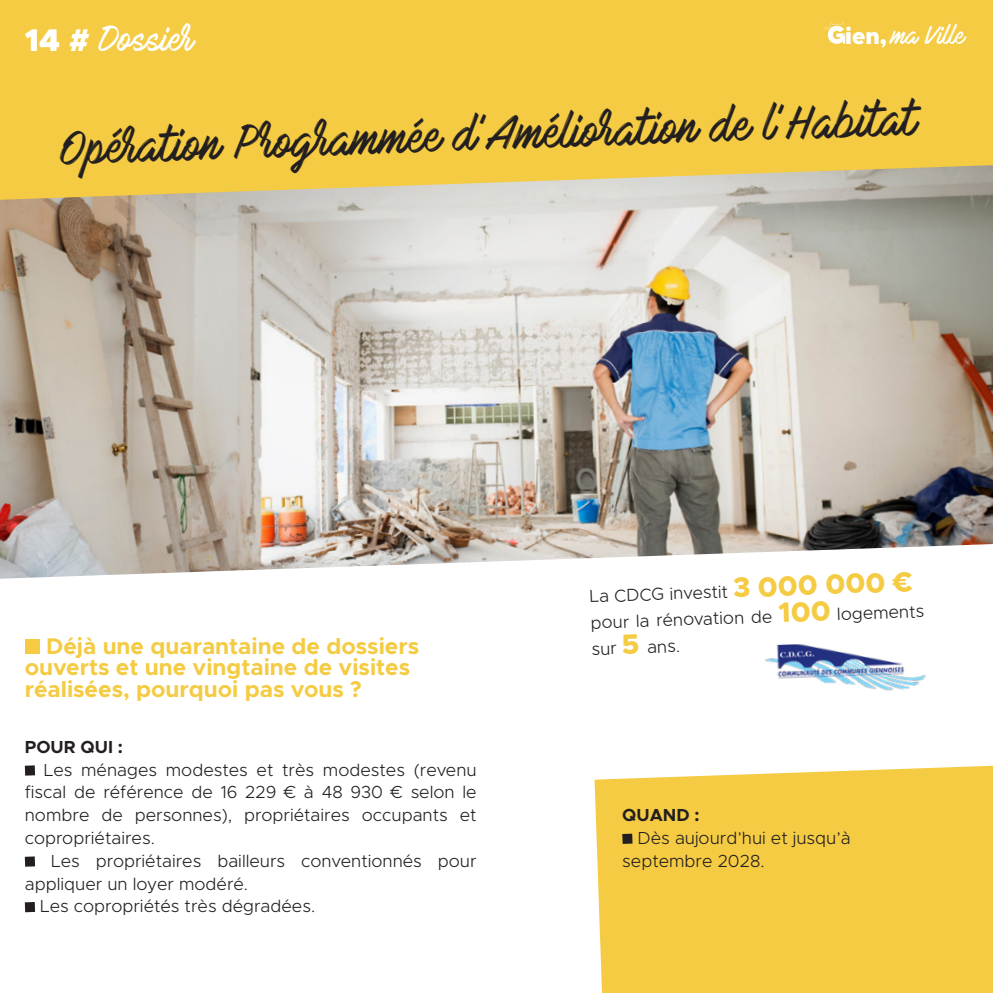
<style>
.page{position:relative;width:993px;height:993px;background:#fff}
.page>*{position:absolute;margin:0;border:0;box-sizing:border-box;transform-origin:0 0}
.t1{font:42px "Mark My Words";color:#231f20}
.t2{font:31.5px "Mark My Words";color:#fff}
.t3{font:700 22.75px/21.9px "Metropolis";color:#f4cb42}
.t4{font:22.75px "Mark My Words";color:#fff}
.t5{font:300 17.5px/22.8px "Metropolis";color:#231f20}
.t6{font:700 17.5px "Metropolis";color:#231f20}
.s1{font-family:"Metropolis";font-weight:900}
.s2{font-weight:800;font-size:28px;color:#f4cb42}
</style>
<div class="page">
<div style="left:0;top:0;width:992px;height:165px;background:#f4cb42"></div>
<svg style="left:823px;top:22px;width:21px;height:22px"></svg>
<img style="left:0;top:165px;width:992px;height:413px">
<div style="left:25px;top:638px;width:15px;height:15px;background:#f4cb42"></div>
<div style="left:25px;top:765px;width:10px;height:10px;background:#231f20"></div>
<div style="left:25px;top:856px;width:10px;height:10px;background:#231f20"></div>
<div style="left:25px;top:901px;width:10px;height:10px;background:#231f20"></div>
<div style="left:594px;top:765px;width:398px;height:227px;background:#f4cb42"></div>
<div style="left:622px;top:833px;width:10px;height:10px;background:#231f20"></div>
<img style="left:765px;top:644px;width:160px;height:47px">
<p class="t2" style="left:25px;top:21px;width:171px"><span class="s1">14 #</span> Dossier</p>
<p class="t4" style="left:844px;top:22px;width:121px"><span class="s1">ien,</span> ma Ville</p>
<p class="t1" style="left:59px;top:126px;width:859px;rotate:-2deg">Opération Programmée d’Amélioration de l’Habitat</p>
<p class="t3" style="left:25px;top:634px;width:395px;text-indent:21px">Déjà une quarantaine de dossiers ouverts et une vingtaine de visites réalisées, pourquoi pas vous ?</p>
<p class="t6" style="left:25px;top:735px;width:100px">POUR QUI :</p>
<p class="t5" style="left:25px;top:758px;width:453px;text-align:justify;text-indent:19px">Les ménages modestes et très modestes (revenu fiscal de référence de 16 229 € à 48 930 € selon le nombre de personnes), propriétaires occupants et copropriétaires.</p>
<p class="t5" style="left:25px;top:849px;width:453px;text-indent:26px">Les propriétaires bailleurs conventionnés pour appliquer un loyer modéré.</p>
<p class="t5" style="left:40px;top:894px;width:276px">Les copropriétés très dégradées.</p>
<p class="t5" style="left:589px;top:584px;width:324px;rotate:-2deg">La CDCG investit <span class="s2">3 000 000 €</span></p>
<p class="t5" style="left:590px;top:609px;width:335px;line-height:26.2px;rotate:-2deg">pour la rénovation de <span class="s2">100</span> logements sur <span class="s2">5</span> ans.</p>
<p class="t6" style="left:622px;top:803px;width:79px">QUAND :</p>
<p class="t5" style="left:622px;top:826px;width:230px;text-indent:15px">Dès aujourd’hui et jusqu’à septembre 2028.</p>
</div>
